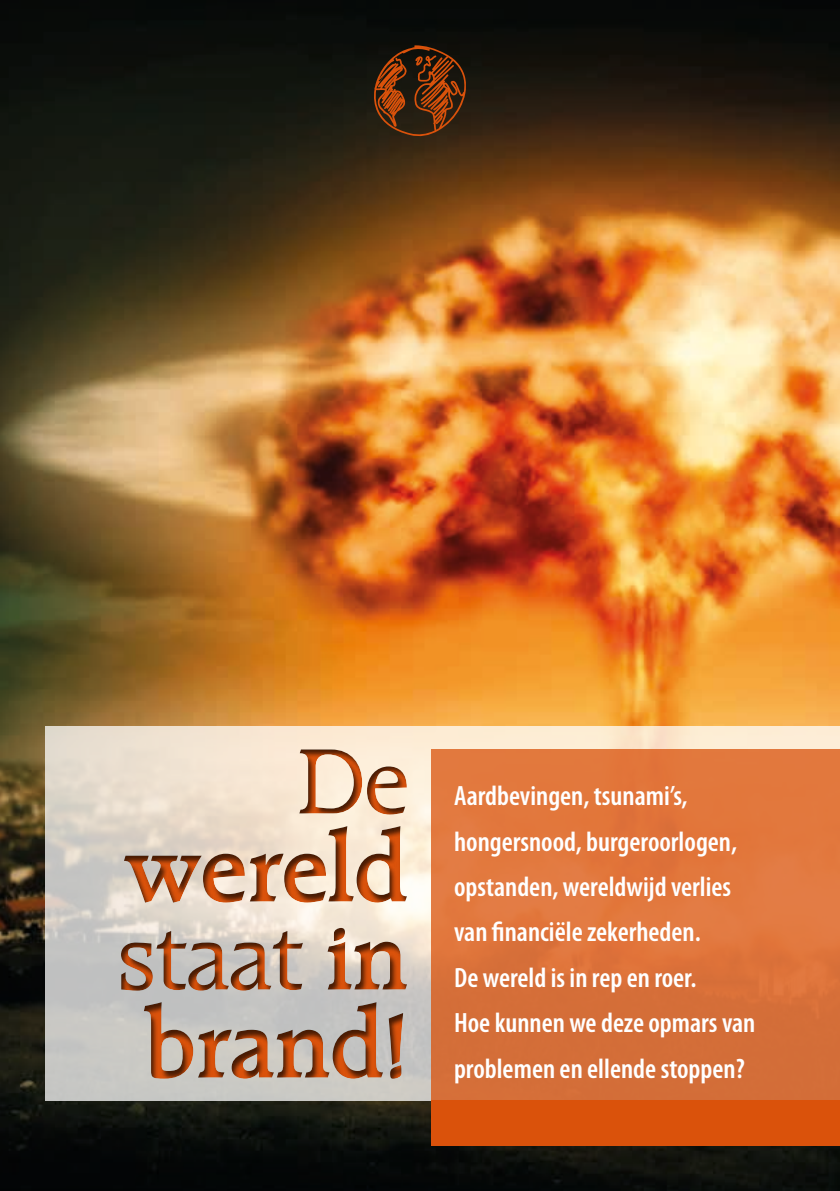
<style>
.page{position:relative;width:840px;height:1191px;background:#fff}
.page>*{position:absolute;margin:0;border:0;box-sizing:border-box;transform-origin:0 0}
.t1{font:600 100px/88px "Raleigh LT Std";letter-spacing:-.02em;color:#da520b;text-align:justify}
.t2{font:100px "Raleigh LT Std";color:#da520b}
.t3{font:600 condensed 28px/45.4px "Myriad Pro";color:#fff}
.s1{font-weight:400}
</style>
<div class="page">
<img style="left:0;top:0;width:839px;height:1191px">
<svg style="left:510px;top:726px;width:329px;height:22px;background:#fcebd2"></svg>
<svg style="left:510px;top:748px;width:329px;height:352px;background:#dc743b"></svg>
<div style="left:431px;top:1100px;width:408px;height:45px;background:#da520b"></div>
<svg style="left:373px;top:45px;width:93px;height:92px;background:#52290e"></svg>
<div style="left:42px;top:723px;width:468px;height:378px;background:#1d1d1b;opacity:.75"></div>
<h1 class="t2" style="left:295px;top:725px;width:114px">De</h1>
<h1 class="t1" style="left:116px;top:825px;width:294px">wereld <span class="s1">staat</span> in brand!</h1>
<p class="t3" style="left:454px;top:774px;width:303px">Aardbevingen, tsunami’s, hongersnood, burgeroorlogen, opstanden, wereldwijd verlies van financiële zekerheden.<br>De wereld is in rep en roer.<br>Hoe kunnen we deze opmars van problemen en ellende stoppen?</p>
</div>
